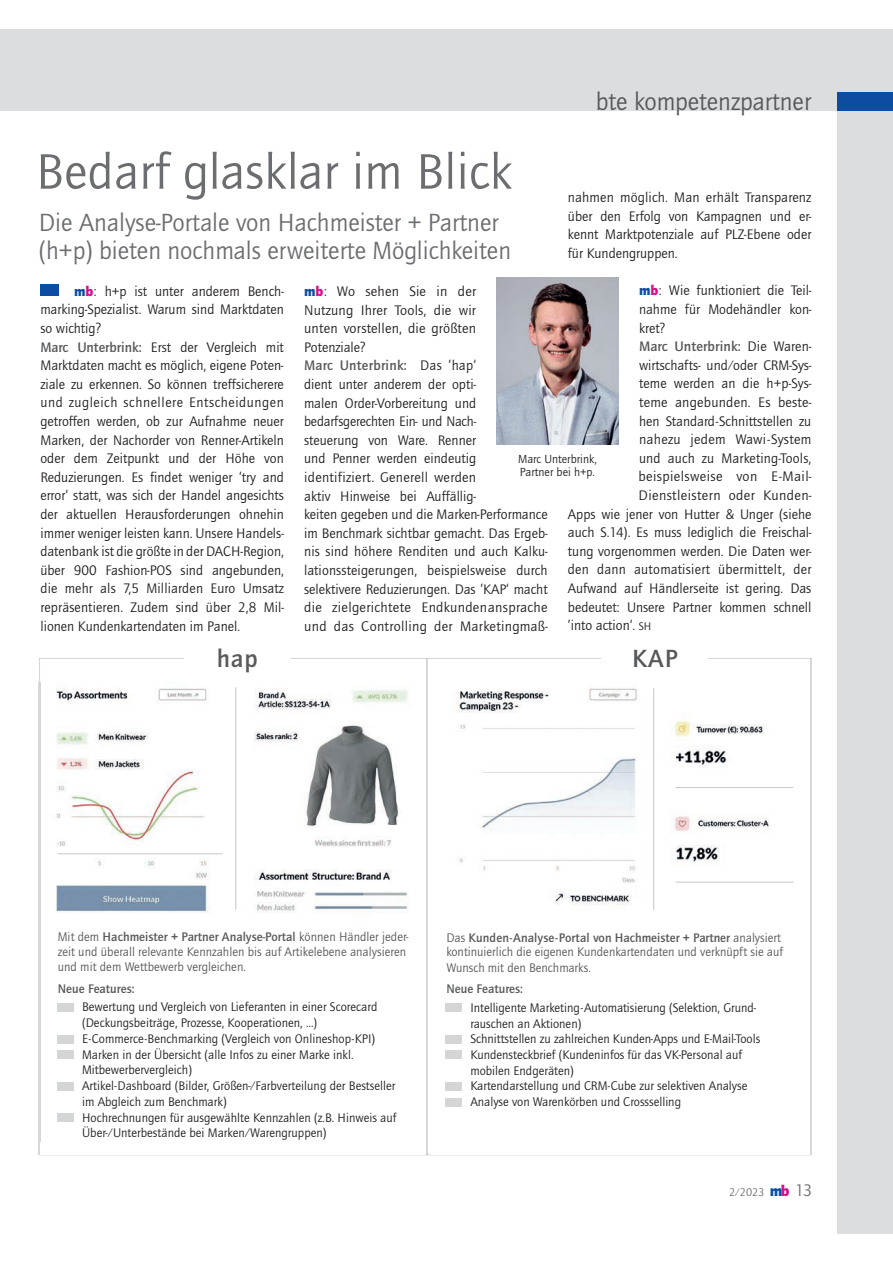
<style>
.page{position:relative;width:893px;height:1263px;background:#fff}
.page>*{position:absolute;margin:0;border:0;box-sizing:border-box;transform-origin:0 0}
.t1{font:51.45px "Quay Sans ITC Std";letter-spacing:.005em;color:#6c6d70}
.t2{font:25.8px/27.9px "Quay Sans ITC Std";color:#6c6d70}
.t3{font:25.8px "Quay Sans ITC Std";color:#57585a}
.t4{font:500 25.8px "Quay Sans ITC Std";color:#5a5a5d}
.t5{font:500 25.8px "Quay Sans ITC Std";color:#57585a}
.t6{font:14.25px/18.6px "Quay Sans ITC Std";color:#231f20}
.t7{font:14.25px "Quay Sans ITC Std";letter-spacing:.02em;color:#231f20}
.t8{font:14.25px "Quay Sans ITC Std";letter-spacing:.025em;color:#231f20}
.t9{font:500 14.25px "Quay Sans ITC Std";letter-spacing:.01em;color:#57585a}
.t10{font:12.9px/15.8px "Quay Sans ITC Std";letter-spacing:.005em;color:#231f20}
.t11{font:12.9px/14.2px "Quay Sans ITC Std";color:#57585a}
.t12{font:500 12.9px "Quay Sans ITC Std";letter-spacing:.005em;color:#57585a}
.t13{font:12.15px/12.9px "Quay Sans ITC Std";letter-spacing:.005em;color:#231f20}
.t14{font:11.4px "Quay Sans ITC Std";color:#6c6d70}
.s1{font-weight:900;color:#0d4da1}
.s2{font-weight:900;color:#d70c8c}
.s3{font-weight:400;color:#231f20}
.s4{font-size:11.4px}
.s5{font-weight:500;color:#57585a}
.s6{font-weight:500}
.s7{font-weight:900;font-size:15.75px;color:#0d4da1}
.s8{font-weight:900;font-size:15.75px;color:#d70c8c}
.s9{font-size:17.1px}
</style>
<div class="page">
<div style="left:1px;top:29px;width:892px;height:82px;background:#dcdddf"></div>
<div style="left:837px;top:80px;width:56px;height:1154px;background:#dcdddf"></div>
<div style="left:837px;top:92px;width:56px;height:19px;background:#0d4da1"></div>
<div style="left:40px;top:285px;width:19px;height:11px;background:#0d4da1"></div>
<img style="left:496px;top:277px;width:123px;height:168px">
<svg style="left:39px;top:658px;width:772px;height:497px"></svg>
<hr style="left:810px;top:682px;width:1px;height:472px;background:#d6d7d9">
<h2 class="t3" style="left:596px;top:92px;width:217px">bte kompetenzpartner</h2>
<h1 class="t1" style="left:36px;top:152px;width:477px">Bedarf glasklar im Blick</h1>
<p class="t6" style="left:568px;top:189px;width:245px;text-align:justify">nahmen möglich. Man erhält Transparenz über den Erfolg von Kampagnen und er&shy;kennt Marktpotenziale auf PLZ-Ebene oder für Kundengruppen.</p>
<p class="t6" style="left:639px;top:282px;width:174px"><span class="s1">m</span><span class="s2">b</span>: Wie funktioniert die Teil-</p>
<p class="t6" style="left:639px;top:301px;width:174px">nahme für Modehändler kon-</p>
<p class="t6" style="left:639px;top:319px;width:27px">kret?</p>
<p class="t9" style="left:639px;top:338px;width:174px">Marc Unterbrink: <span class="s3">Die Waren-</span></p>
<p class="t6" style="left:639px;top:357px;width:174px">wirtschafts- und∕oder CRM-Sys-</p>
<p class="t6" style="left:639px;top:375px;width:174px">teme werden an die h+p-Sys-</p>
<p class="t6" style="left:639px;top:394px;width:174px">teme angebunden. Es beste-</p>
<p class="t6" style="left:639px;top:412px;width:174px">hen Standard-Schnittstellen zu</p>
<p class="t7" style="left:639px;top:434px;width:174px">nahezu jedem Wawi-System</p>
<p class="t6" style="left:639px;top:450px;width:174px">und auch zu Marketing-Tools,</p>
<p class="t8" style="left:639px;top:471px;width:174px">beispielsweise von E-Mail-</p>
<p class="t8" style="left:639px;top:490px;width:174px">Dienstleistern oder Kunden-</p>
<p class="t6" style="left:568px;top:505px;width:245px">Apps wie jener von Hutter &amp; Unger (siehe</p>
<p class="t6" style="left:568px;top:524px;width:245px">auch S.14). Es muss lediglich die Freischal-</p>
<p class="t6" style="left:568px;top:543px;width:245px">tung vorgenommen werden. Die Daten wer-</p>
<p class="t7" style="left:568px;top:564px;width:245px">den dann automatisiert übermittelt, der</p>
<p class="t6" style="left:568px;top:580px;width:245px">Aufwand auf Händlerseite ist gering. Das</p>
<p class="t6" style="left:568px;top:598px;width:245px">bedeutet: Unsere Partner kommen schnell</p>
<p class="t6" style="left:568px;top:617px;width:85px">’into action‘. <span class="s4">SH</span></p>
<h2 class="t2" style="left:39px;top:210px;width:474px">Die Analyse-Portale von Hachmeister + Partner (h+p) bieten nochmals erweiterte Möglichkeiten</h2>
<p class="t6" style="left:40px;top:283px;width:245px;text-indent:34px"><span class="s1">m</span><span class="s2">b</span>: h+p ist unter anderem Bench&shy;marking-Spezialist. Warum sind Marktdaten so wichtig?<br><span class="s5">Marc Unterbrink:</span> Erst der Vergleich mit Marktdaten macht es möglich, eigene Poten&shy;ziale zu erkennen. So können treffsicherere und zugleich schnellere Entscheidungen getroffen werden, ob zur Aufnahme neuer Marken, der Nachorder von Renner-Artikeln oder dem Zeitpunkt und der Höhe von Reduzierungen. Es findet weniger ’try and error‘ statt, was sich der Handel angesichts der aktuellen Herausforderungen ohnehin immer weniger leisten kann. Unsere Handels&shy;datenbank ist die größte in der DACH-Region, über 900 Fashion-POS sind angebunden, die mehr als 7,5 Milliarden Euro Umsatz repräsentieren. Zudem sind über 2,8 Mil&shy;lionen Kundenkartendaten im Panel.</p>
<p class="t6" style="left:304px;top:283px;width:245px"><span class="s1">m</span><span class="s2">b</span>: Wo sehen Sie in der<br>Nutzung Ihrer Tools, die wir<br>unten vorstellen, die größten<br>Potenziale?<br><span class="s5">Marc Unterbrink:</span> Das ’hap‘<br>dient unter anderem der opti-<br>malen Order-Vorbereitung und bedarfsgerechten Ein- und Nach-<br>steuerung von Ware. Renner<br>und Penner werden eindeutig identifiziert. Generell werden<br>aktiv Hinweise bei Auffällig-<br>keiten gegeben und die Marken-Performance im Benchmark sichtbar gemacht. Das Ergeb&shy;nis sind höhere Renditen und auch Kalku&shy;lationssteigerungen, beispielsweise durch selektivere Reduzierungen. Das ’KAP‘ macht die zielgerichtete Endkundenansprache und das Controlling der Marketingmaß-</p>
<p class="t13" style="left:518px;top:453px;width:80px">Marc Unterbrink,<br>Partner bei h+p.</p>
<h2 class="t4" style="left:217px;top:643px;width:42px">hap</h2>
<h2 class="t5" style="left:632px;top:643px;width:47px">KAP</h2>
<p class="t11" style="left:58px;top:931px;width:352px">Mit dem <span class="s6">Hachmeister + Partner Analyse-Portal</span> können Händler jeder&shy;zeit und überall relevante Kennzahlen bis auf Artikelebene analysieren</p>
<p class="t11" style="left:58px;top:961px;width:190px">und mit dem Wettbewerb vergleichen.</p>
<p class="t12" style="left:58px;top:981px;width:78px">Neue Features:</p>
<p class="t10" style="left:82px;top:1000px;width:316px">Bewertung und Vergleich von Lieferanten in einer Scorecard (Deckungsbeiträge, Prozesse, Kooperationen, …)<br>E-Commerce-Benchmarking (Vergleich von Onlineshop-KPI)<br>Marken in der Übersicht (alle Infos zu einer Marke inkl.<br>Mitbewerbervergleich)<br>Artikel-Dashboard (Bilder, Größen-∕Farbverteilung der Bestseller im Abgleich zum Benchmark)<br>Hochrechnungen für ausgewählte Kennzahlen (z.B. Hinweis auf Über-∕Unterbestände bei Marken∕Warengruppen)</p>
<p class="t11" style="left:446px;top:931px;width:338px">Das <span class="s6">Kunden-Analyse-Portal von Hachmeister + Partner</span> analysiert kontinuierlich die eigenen Kundenkartendaten und verknüpft sie auf</p>
<p class="t11" style="left:446px;top:961px;width:146px">Wunsch mit den Benchmarks.</p>
<p class="t12" style="left:446px;top:981px;width:78px">Neue Features:</p>
<p class="t10" style="left:470px;top:1000px;width:291px">Intelligente Marketing-Automatisierung (Selektion, Grund&shy;rauschen an Aktionen)<br>Schnittstellen zu zahlreichen Kunden-Apps und E-Mail-Tools Kundensteckbrief (Kundeninfos für das VK-Personal auf mobilen Endgeräten)<br>Kartendarstellung und CRM-Cube zur selektiven Analyse Analyse von Warenkörben und Crossselling</p>
<p class="t14" style="left:729px;top:1188px;width:84px">2∕2023 <span class="s7">m</span><span class="s8">b</span> <span class="s9">13</span></p>
</div>
